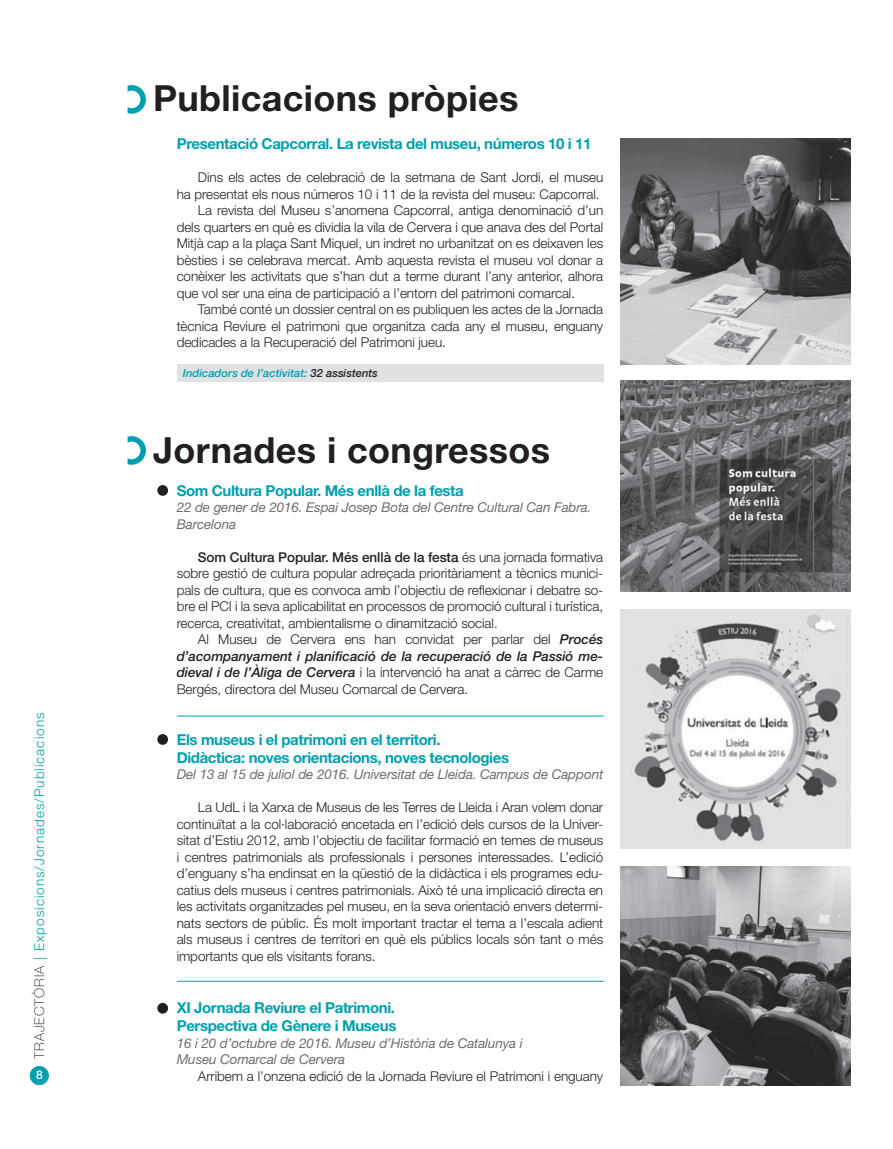
<style>
.page{position:relative;width:893px;height:1149px;background:#fff}
.page>*{position:absolute;margin:0;border:0;box-sizing:border-box;transform-origin:0 0}
.t1{font:700 36px "Helvetica Neue LT Std";letter-spacing:.01em;color:#231f20}
.t2{font:700 15px/18px "Helvetica Neue LT Std";letter-spacing:-.025em;color:#00a0b0}
.t3{font:300 13.5px/16.5px "Helvetica Neue LT Std";letter-spacing:-.005em;color:#231f20;text-align:justify}
.t4{font:italic 13.5px/16.5px "Helvetica Neue LT Std";letter-spacing:-.01em;color:#6c6d70}
.t5{font:300 13.5px "Helvetica Neue LT Std";letter-spacing:.075em;color:#00a0b0}
.t6{font:500 12px "Helvetica Neue LT Std";color:#fff}
.t7{font:italic 500 11.25px "Helvetica Neue LT Std";color:#00a0b0}
.s1{font-weight:100;color:#231f20}
.s2{color:#231f20}
.s3{font-weight:500}
.s4{font-weight:500;font-style:italic}
</style>
<div class="page">
<div style="left:30px;top:1065px;width:19px;height:19px;background:#00a0b0;border-radius:50%"></div>
<div style="left:177px;top:364px;width:427px;height:17px;background:#e0e1e3"></div>
<svg style="left:128px;top:85px;width:18px;height:29px"></svg>
<hr style="left:177px;top:715px;width:427px;height:1px;background:#00a0b0">
<hr style="left:177px;top:980px;width:427px;height:1px;background:#00a0b0">
<svg style="left:128px;top:436px;width:18px;height:28px"></svg>
<div style="left:157px;top:485px;width:11px;height:10px;background:#231f20;border-radius:50%"></div>
<div style="left:157px;top:733px;width:11px;height:11px;background:#231f20;border-radius:50%"></div>
<div style="left:157px;top:1002px;width:11px;height:11px;background:#231f20;border-radius:50%"></div>
<img style="left:621px;top:138px;width:229px;height:226px">
<img style="left:621px;top:380px;width:229px;height:211px">
<img style="left:621px;top:609px;width:229px;height:239px">
<img style="left:621px;top:866px;width:229px;height:218px">
<p class="t5" style="left:31px;top:1058px;width:347px;rotate:-90deg"><span class="s1">TRAJECTÒRIA</span> | Exposicions/Jornades/Publicacions</p>
<p class="t6" style="left:36px;top:1067px;width:8px">8</p>
<h1 class="t1" style="left:153px;top:76px;width:367px">Publicacions pròpies</h1>
<p class="t2" style="left:177px;top:134px;width:416px">Presentació Capcorral. La revista del museu, números 10 i 11</p>
<p class="t3" style="left:198px;top:169px;width:407px">Dins els actes de celebració de la setmana de Sant Jordi, el museu</p>
<p class="t3" style="left:177px;top:185px;width:424px">ha presentat els nous números 10 i 11 de la revista del museu: Capcorral.</p>
<p class="t3" style="left:198px;top:202px;width:407px">La revista del Museu s’anomena Capcorral, antiga denominació d’un</p>
<p class="t3" style="left:177px;top:218px;width:428px">dels quarters en què es dividia la vila de Cervera i que anava des del Portal</p>
<p class="t3" style="left:177px;top:235px;width:428px">Mitjà cap a la plaça Sant Miquel, un indret no urbanitzat on es deixaven les</p>
<p class="t3" style="left:177px;top:251px;width:428px">bèsties i se celebrava mercat. Amb aquesta revista el museu vol donar a</p>
<p class="t3" style="left:177px;top:268px;width:428px">conèixer les activitats que s’han dut a terme durant l’any anterior, alhora</p>
<p class="t3" style="left:177px;top:284px;width:400px">que vol ser una eina de participació a l’entorn del patrimoni comarcal.</p>
<p class="t3" style="left:198px;top:301px;width:407px">També conté un dossier central on es publiquen les actes de la Jornada</p>
<p class="t3" style="left:177px;top:317px;width:428px">tècnica Reviure el patrimoni que organitza cada any el museu, enguany</p>
<p class="t3" style="left:177px;top:334px;width:271px">dedicades a la Recuperació del Patrimoni jueu.</p>
<p class="t7" style="left:183px;top:366px;width:196px">Indicadors de l’activitat: <span class="s2">32 assistents</span></p>
<h1 class="t1" style="left:153px;top:428px;width:399px">Jornades i congressos</h1>
<p class="t2" style="left:177px;top:481px;width:289px">Som Cultura Popular. Més enllà de la festa</p>
<p class="t4" style="left:177px;top:498px;width:416px">22 de gener de 2016. Espai Josep Bota del Centre Cultural Can Fabra.<br>Barcelona</p>
<p class="t3" style="left:177px;top:548px;width:428px;text-indent:21px"><span class="s3">Som Cultura Popular. Més enllà de la festa</span> és una jornada formativa sobre gestió de cultura popular adreçada prioritàriament a tècnics munici&shy;pals de cultura, que es convoca amb l’objectiu de reflexionar i debatre so&shy;bre el PCI i la seva aplicabilitat en processos de promoció cultural i turística, recerca, creativitat, ambientalisme o dinamització social.</p>
<p class="t3" style="left:177px;top:630px;width:428px;text-indent:21px">Al Museu de Cervera ens han convidat per parlar del <span class="s4">Procés d’acompanyament i planificació de la recuperació de la Passió me&shy;dieval i de l’Àliga de Cervera</span> i la intervenció ha anat a càrrec de Carme Bergés, directora del Museu Comarcal de Cervera.</p>
<p class="t2" style="left:177px;top:729px;width:334px">Els museus i el patrimoni en el territori.<br>Didàctica: noves orientacions, noves tecnologies</p>
<p class="t4" style="left:177px;top:765px;width:428px">Del 13 al 15 de juliol de 2016. Universitat de Lleida. Campus de Cappont</p>
<p class="t3" style="left:177px;top:798px;width:428px;text-indent:21px">La UdL i la Xarxa de Museus de les Terres de Lleida i Aran volem donar continuïtat a la col·laboració encetada en l’edició dels cursos de la Univer&shy;sitat d’Estiu 2012, amb l’objectiu de facilitar formació en temes de museus i centres patrimonials als professionals i persones interessades. L’edició d’enguany s’ha endinsat en la qüestió de la didàctica i els programes edu&shy;catius dels museus i centres patrimonials. Això té una implicació directa en les activitats organitzades pel museu, en la seva orientació envers determi&shy;nats sectors de públic. És molt important tractar el tema a l’escala adient als museus i centres de territori en què els públics locals són tant o més importants que els visitants forans.</p>
<p class="t2" style="left:177px;top:998px;width:221px">XI Jornada Reviure el Patrimoni.<br>Perspectiva de Gènere i Museus</p>
<p class="t4" style="left:177px;top:1034px;width:348px">16 i 20 d’octubre de 2016. Museu d’Història de Catalunya i<br>Museu Comarcal de Cervera</p>
<p class="t3" style="left:198px;top:1066px;width:407px">Arribem a l’onzena edició de la Jornada Reviure el Patrimoni i enguany</p>
</div>
